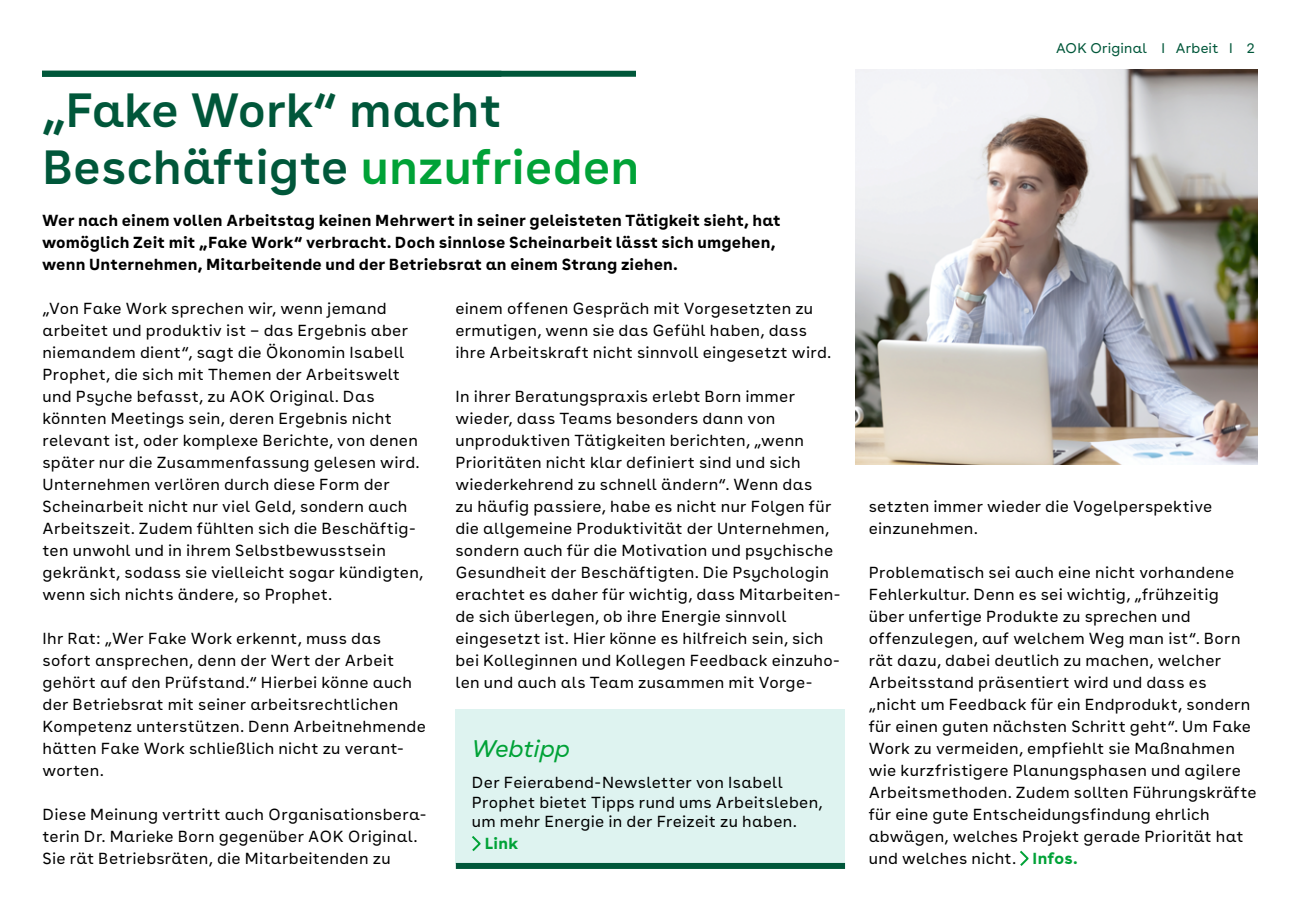
<style>
.page{position:relative;width:1300px;height:908px;background:#fff}
.page>*{position:absolute;margin:0;border:0;box-sizing:border-box;transform-origin:0 0}
.t1{font:600 48px/57.6px "AOK Buenos Aires Text";color:#00573a}
.t2{font:italic 24px "AOK Buenos Aires";letter-spacing:-.005em;color:#00a237}
.t3{font:16px/22px "AOK Buenos Aires Text";letter-spacing:.02em;color:#000}
.t4{font:700 16px/22px "AOK Buenos Aires Text";letter-spacing:.005em;color:#000}
.t5{font:700 16px "AOK Buenos Aires";color:#00a237}
.t6{font:14px "AOK Buenos Aires";letter-spacing:.02em;color:#00573a}
.s1{color:#fff}
.s2{color:#00a237}
.s3{font-family:"AOK Buenos Aires";font-weight:700;color:#00a237}
</style>
<div class="page">
<div style="left:42px;top:71px;width:684px;height:6px;background:#00573a"></div>
<svg style="left:1020px;top:850px;width:9px;height:16px"></svg>
<div style="left:456px;top:709px;width:389px;height:154px;background:#def3f0"></div>
<svg style="left:472px;top:836px;width:9px;height:15px"></svg>
<div style="left:456px;top:863px;width:389px;height:6px;background:#00573a"></div>
<img style="left:856px;top:70px;width:402px;height:395px">
<div style="left:636px;top:42px;width:104px;height:142px;background:#fff"></div>
<h1 class="t1" style="left:42px;top:76px;width:686px">„Fake Work“ macht <span class="s1">Beschäf&shy;tigte</span></h1>
<h1 class="t1" style="left:42px;top:134px;width:599px">Beschäftigte <span class="s2">unzufrieden</span></h1>
<p class="t4" style="left:42px;top:208px;width:740px">Wer nach einem vollen Arbeitstag keinen Mehrwert in seiner geleisteten Tätigkeit sieht, hat womöglich Zeit mit „Fake Work“ verbracht. Doch sinnlose Scheinarbeit lässt sich umgehen, wenn Unternehmen, Mitarbeitende und der Betriebsrat an einem Strang ziehen.</p>
<p class="t3" style="left:43px;top:296px;width:382px">„Von Fake Work sprechen wir, wenn jemand arbeitet und produktiv ist – das Ergebnis aber niemandem dient“, sagt die Ökonomin Isabell Prophet, die sich mit Themen der Arbeitswelt und Psyche befasst, zu AOK Original. Das könnten Meetings sein, deren Ergebnis nicht relevant ist, oder komplexe Berichte, von denen später nur die Zusammenfassung gelesen wird.<br>Unternehmen verlören durch diese Form der Scheinarbeit nicht nur viel Geld, sondern auch Arbeitszeit. Zudem fühlten sich die Beschäftig&shy;ten unwohl und in ihrem Selbstbewusstsein gekränkt, sodass sie vielleicht sogar kündigten, wenn sich nichts ändere, so Prophet.</p>
<p class="t3" style="left:43px;top:626px;width:385px">Ihr Rat: „Wer Fake Work erkennt, muss das sofort ansprechen, denn der Wert der Arbeit gehört auf den Prüfstand.“ Hierbei könne auch der Betriebsrat mit seiner arbeitsrechtlichen Kompetenz unterstützen. Denn Arbeitnehmende hätten Fake Work schließlich nicht zu verant&shy;worten.</p>
<p class="t3" style="left:43px;top:802px;width:385px">Diese Meinung vertritt auch Organisationsbera&shy;terin Dr. Marieke Born gegenüber AOK Original.<br>Sie rät Betriebsräten, die Mitarbeitenden zu</p>
<p class="t3" style="left:455px;top:296px;width:377px">einem offenen Gespräch mit Vorgesetzten zu ermutigen, wenn sie das Gefühl haben, dass ihre Arbeitskraft nicht sinnvoll eingesetzt wird.</p>
<p class="t3" style="left:455px;top:384px;width:387px">In ihrer Beratungspraxis erlebt Born immer wieder, dass Teams besonders dann von unproduktiven Tätigkeiten berichten, „wenn Prioritäten nicht klar definiert sind und sich wiederkehrend zu schnell ändern“. Wenn das<br>zu häufig passiere, habe es nicht nur Folgen für die allgemeine Produktivität der Unternehmen, sondern auch für die Motivation und psychische Gesundheit der Beschäftigten. Die Psychologin erachtet es daher für wichtig, dass Mitarbeiten&shy;de sich überlegen, ob ihre Energie sinnvoll eingesetzt ist. Hier könne es hilfreich sein, sich bei Kolleginnen und Kollegen Feedback einzuho&shy;len und auch als Team zusammen mit Vorge-</p>
<h2 class="t2" style="left:472px;top:729px;width:100px">Webtipp</h2>
<p class="t3" style="left:472px;top:772px;width:352px;line-height:19.2px">Der Feierabend-Newsletter von Isabell<br>Prophet bietet Tipps rund ums Arbeitsleben, um mehr Energie in der Freizeit zu haben.</p>
<p class="t5" style="left:485px;top:830px;width:35px">Link</p>
<p class="t6" style="left:1056px;top:36px;width:200px">AOK Original I Arbeit I 2</p>
<p class="t3" style="left:869px;top:494px;width:345px">setzten immer wieder die Vogelperspektive einzunehmen.</p>
<p class="t3" style="left:869px;top:560px;width:390px">Problematisch sei auch eine nicht vorhandene Fehlerkultur. Denn es sei wichtig, „frühzeitig über unfertige Produkte zu sprechen und offenzulegen, auf welchem Weg man ist“. Born rät dazu, dabei deutlich zu machen, welcher Arbeitsstand präsentiert wird und dass es „nicht um Feedback für ein Endprodukt, sondern für einen guten nächsten Schritt geht“. Um Fake Work zu vermeiden, empfiehlt sie Maßnahmen wie kurzfristigere Planungsphasen und agilere Arbeitsmethoden. Zudem sollten Führungskräfte für eine gute Entscheidungsfindung ehrlich abwägen, welches Projekt gerade Priorität hat und welches nicht. <span class="s3">Infos.</span></p>
</div>
